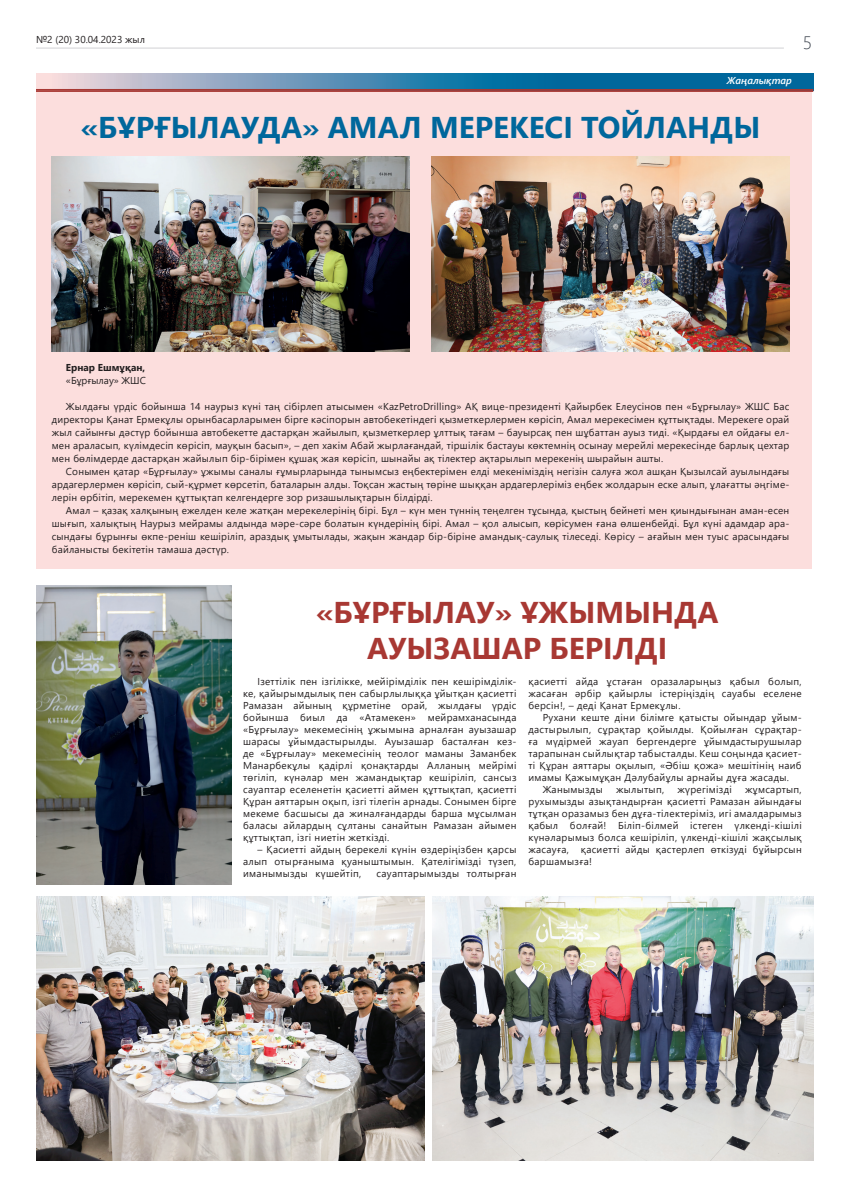
<style>
.page{position:relative;width:848px;height:1197px;background:#fff}
.page>*{position:absolute;margin:0;border:0;box-sizing:border-box;transform-origin:0 0}
.t1{font:700 30px/36px "Segoe UI";color:#a83833;text-align:center}
.t2{font:700 30px "Segoe UI";color:#00679c}
.t3{font:300 18px "Segoe UI";color:#3d444e}
.t4{font:10px/12px "Segoe UI";letter-spacing:.03em;color:#231f20;text-align:justify}
.t5{font:10px "Segoe UI";color:#231f20}
.t6{font:700 10px "Segoe UI";color:#231f20}
.t7{font:italic 600 10px "Segoe UI";color:#fff}
</style>
<div class="page">
<hr style="left:36px;top:48px;width:747px;height:1px;background:#d1d2d4">
<div style="left:36px;top:73px;width:776px;height:496px;background:#fcdedd"></div>
<svg style="left:812px;top:74px;width:1px;height:15px"></svg>
<svg style="left:58px;top:74px;width:754px;height:15px;background:#4587af"></svg>
<hr style="left:36px;top:89px;width:777px;height:1px;background:#a83833">
<hr style="left:36px;top:91px;width:777px;height:1px;background:#a83833">
<hr style="left:36px;top:90px;width:777px;height:1px;background:#a83833">
<img style="left:52px;top:157px;width:358px;height:195px">
<img style="left:431px;top:157px;width:358px;height:195px">
<img style="left:36px;top:896px;width:389px;height:264px">
<img style="left:36px;top:585px;width:195px;height:299px">
<img style="left:432px;top:896px;width:381px;height:264px">
<p class="t5" style="left:36px;top:30px;width:110px">№2 (20) 30.04.2023 жыл</p>
<p class="t7" style="left:727px;top:71px;width:66px">Жаңалықтар</p>
<h1 class="t2" style="left:81px;top:99px;width:681px">«БҰРҒЫЛАУДА» АМАЛ МЕРЕКЕСІ ТОЙЛАНДЫ</h1>
<h2 class="t3" style="left:802px;top:26px;width:11px">5</h2>
<p class="t6" style="left:66px;top:358px;width:81px">Ернар Ешмұқан,</p>
<p class="t5" style="left:66px;top:371px;width:82px">«Бұрғылау» ЖШС</p>
<p class="t4" style="left:52px;top:399px;width:739px;line-height:13px;text-indent:14px">Жылдағы үрдіс бойынша 14 наурыз күні таң сібірлеп атысымен «KazPetroDrilling» АҚ вице-президенті Қайырбек Елеусінов пен «Бұрғылау» ЖШС Бас директоры Қанат Ермекұлы орынбасарларымен бірге кәсіпорын автобекетіндегі қызметкерлермен көрісіп, Амал мерекесімен құттықтады. Мерекеге орай жыл сайынғы дәстүр бойынша автобекетте дастарқан жайылып, қызметкерлер ұлттық тағам – бауырсақ пен шұбаттан ауыз тиді. «Қырдағы ел ойдағы ел&shy;мен араласып, күлімдесіп көрісіп, мауқын басып», – деп хакім Абай жырлағандай, тіршілік бастауы көктемнің осынау мерейлі мерекесінде барлық цехтар мен бөлімдерде дастарқан жайылып бір-бірімен құшақ жая көрісіп, шынайы ақ тілектер ақтарылып мерекенің шырайын ашты.</p>
<p class="t4" style="left:52px;top:464px;width:739px;line-height:13px;text-indent:14px">Сонымен қатар «Бұрғылау» ұжымы саналы ғұмырларында тынымсыз еңбектерімен елді мекеніміздің негізін салуға жол ашқан Қызылсай ауылындағы ардагерлермен көрісіп, сый-құрмет көрсетіп, баталарын алды. Тоқсан жастың төріне шыққан ардагерлеріміз еңбек жолдарын еске алып, ұлағатты әңгіме&shy;лерін өрбітіп, мерекемен құттықтап келгендерге зор ризашылықтарын білдірді.</p>
<p class="t4" style="left:52px;top:503px;width:739px;line-height:13px;text-indent:14px">Амал – қазақ халқының ежелден келе жатқан мерекелерінің бірі. Бұл – күн мен түннің теңелген тұсында, қыстың бейнеті мен қиындығынан аман-есен шығып, халықтың Наурыз мейрамы алдында мәре-сәре болатын күндерінің бірі. Амал – қол алысып, көрісумен ғана өлшенбейді. Бұл күні адамдар ара&shy;сындағы бұрынғы өкпе-реніш кешіріліп, араздық ұмытылады, жақын жандар бір-біріне амандық-саулық тілеседі. Көрісу – ағайын мен туыс арасындағы байланысты бекітетін тамаша дәстүр.</p>
<h1 class="t1" style="left:316px;top:591px;width:404px">«БҰРҒЫЛАУ» ҰЖЫМЫНДА<br>АУЫЗАШАР БЕРІЛДІ</h1>
<p class="t4" style="left:243px;top:674px;width:275px;text-indent:14px">Ізеттілік пен ізгілікке, мейірімділік пен кешірімділік&shy;ке, қайырымдылық пен сабырлылыққа ұйытқан қасиетті Рамазан айының құрметіне орай, жылдағы үрдіс бойынша биыл да «Атамекен» мейрамханасында «Бұрғылау» мекемесінің ұжымына арналған ауызашар шарасы ұйымдастырылды. Ауызашар басталған кез&shy;де «Бұрғылау» мекемесінің теолог маманы Заманбек Манарбекұлы қадірлі қонақтарды Алланың мейрімі төгіліп, күнәлар мен жамандықтар кешіріліп, сансыз сауаптар еселенетін қасиетті аймен құттықтап, қасиетті Құран аяттарын оқып, ізгі тілегін арнады. Сонымен бірге мекеме басшысы да жиналғандарды барша мұсылман баласы айлардың сұлтаны санайтын Рамазан айымен құттықтап, ізгі ниетін жеткізді.</p>
<p class="t4" style="left:243px;top:842px;width:275px;text-indent:14px">– Қасиетті айдың берекелі күнін өздеріңізбен қарсы алып отырғаныма қуаныштымын. Қателігімізді түзеп, иманымызды күшейтіп,</p>
<p class="t4" style="left:376px;top:866px;width:141px">сауаптарымызды толтырған</p>
<p class="t4" style="left:528px;top:674px;width:275px">қасиетті айда ұстаған оразаларыңыз қабыл болып, жасаған әрбір қайырлы істеріңіздің сауабы еселене берсін!, – деді Қанат Ермекұлы.</p>
<p class="t4" style="left:542px;top:710px;width:260px">Рухани кеште діни білімге қатысты ойындар ұйым-</p>
<p class="t4" style="left:528px;top:722px;width:275px">дастырылып, сұрақтар қойылды. Қойылған сұрақтар-</p>
<p class="t4" style="left:528px;top:734px;width:275px">ға мүдірмей жауап бергендерге ұйымдастырушылар</p>
<p class="t4" style="left:528px;top:746px;width:275px">тарапынан сыйлықтар табысталды. Кеш соңында қасиет-</p>
<p class="t4" style="left:528px;top:758px;width:275px">ті Құран аяттары оқылып, «Әбіш қожа» мешітінің наиб</p>
<p class="t4" style="left:528px;top:770px;width:262px">имамы Қажымұқан Дәлубайұлы арнайы дұға жасады.</p>
<p class="t4" style="left:542px;top:782px;width:62px">Жанымызды</p>
<p class="t4" style="left:616px;top:782px;width:50px">жылытып,</p>
<p class="t4" style="left:677px;top:782px;width:56px">жүрегімізді</p>
<p class="t4" style="left:528px;top:782px;width:275px;text-indent:217px">жұмсартып, рухымызды азықтандырған қасиетті Рамазан айындағы тұтқан оразамыз бен дұға-тілектеріміз, игі амалдарымыз қабыл болғай! Біліп-білмей істеген үлкенді-кішілі күнәларымыз болса кешіріліп, үлкенді-кішілі жақсылық жасауға, қасиетті айды қастерлеп өткізуді бұйырсын баршамызға!</p>
</div>
